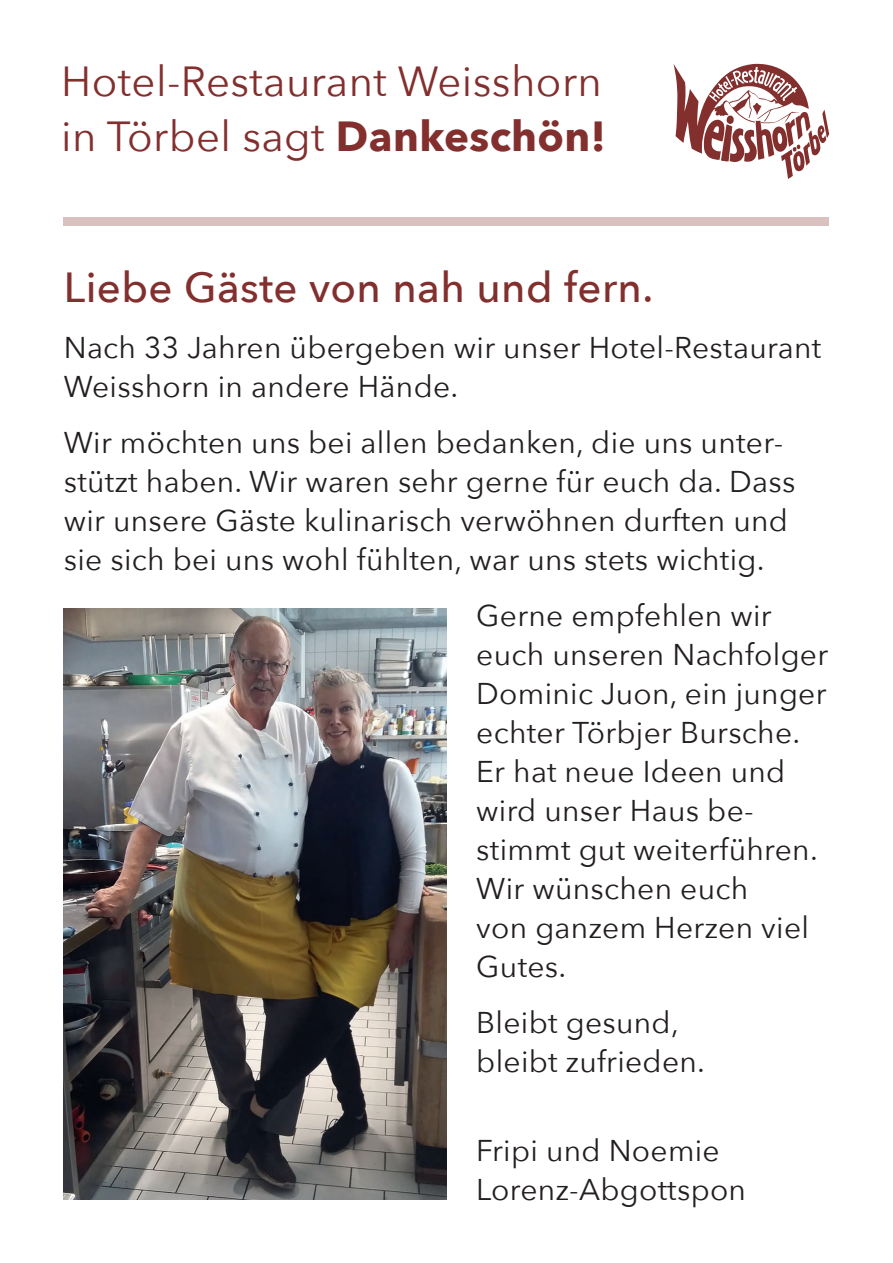
<style>
.page{position:relative;width:893px;height:1263px;background:#fff}
.page>*{position:absolute;margin:0;border:0;box-sizing:border-box;transform-origin:0 0}
.Bildlegende_7pt_Helv{font:42px/55.5px "Avenir Next";letter-spacing:.01em;color:#822f2e}
.Bildlegende_7pt_Helv-2{font:500 42px "Avenir Next";letter-spacing:.01em;color:#822f2e}
.Bildlegende_7pt_Helv-3{font:30px/39px "Avenir Next";letter-spacing:.01em;color:#231f20}
.s1{font-weight:700}
</style>
<div class="page">
<div style="left:64px;top:217px;width:765px;height:9px;background:#d9c1c0"></div>
<svg style="left:674px;top:64px;width:155px;height:115px"></svg>
<img style="left:64px;top:608px;width:382px;height:591px">
<p class="Bildlegende_7pt_Helv" style="left:61px;top:51px;width:546px">Hotel-Restaurant Weisshorn in Törbel sagt <span class="s1">Dankeschön!</span></p>
<p class="Bildlegende_7pt_Helv-2" style="left:64px;top:252px;width:591px">Liebe Gäste von nah und fern.</p>
<p class="Bildlegende_7pt_Helv-3" style="left:64px;top:327px;width:759px">Nach 33 Jahren übergeben wir unser Hotel-Restaurant<br>Weisshorn in andere Hände.</p>
<p class="Bildlegende_7pt_Helv-3" style="left:64px;top:422px;width:733px">Wir möchten uns bei allen bedanken, die uns unter&shy;stützt haben. Wir waren sehr gerne für euch da. Dass wir unsere Gäste kulinarisch verwöhnen durften und sie sich bei uns wohl fühlten, war uns stets wichtig.</p>
<p class="Bildlegende_7pt_Helv-3" style="left:476px;top:595px;width:353px">Gerne empfehlen wir euch unseren Nachfolger<br>Dominic Juon, ein junger echter Törbjer Bursche.</p>
<p class="Bildlegende_7pt_Helv-3" style="left:476px;top:751px;width:343px">Er hat neue Ideen und wird unser Haus be&shy;stimmt gut weiterführen.</p>
<p class="Bildlegende_7pt_Helv-3" style="left:476px;top:868px;width:334px">Wir wünschen euch<br>von ganzem Herzen viel<br>Gutes.</p>
<p class="Bildlegende_7pt_Helv-3" style="left:476px;top:1002px;width:230px">Bleibt gesund, bleibt zufrieden.</p>
<p class="Bildlegende_7pt_Helv-3" style="left:476px;top:1130px;width:271px">Fripi und Noemie<br>Lorenz-Abgottspon</p>
</div>
